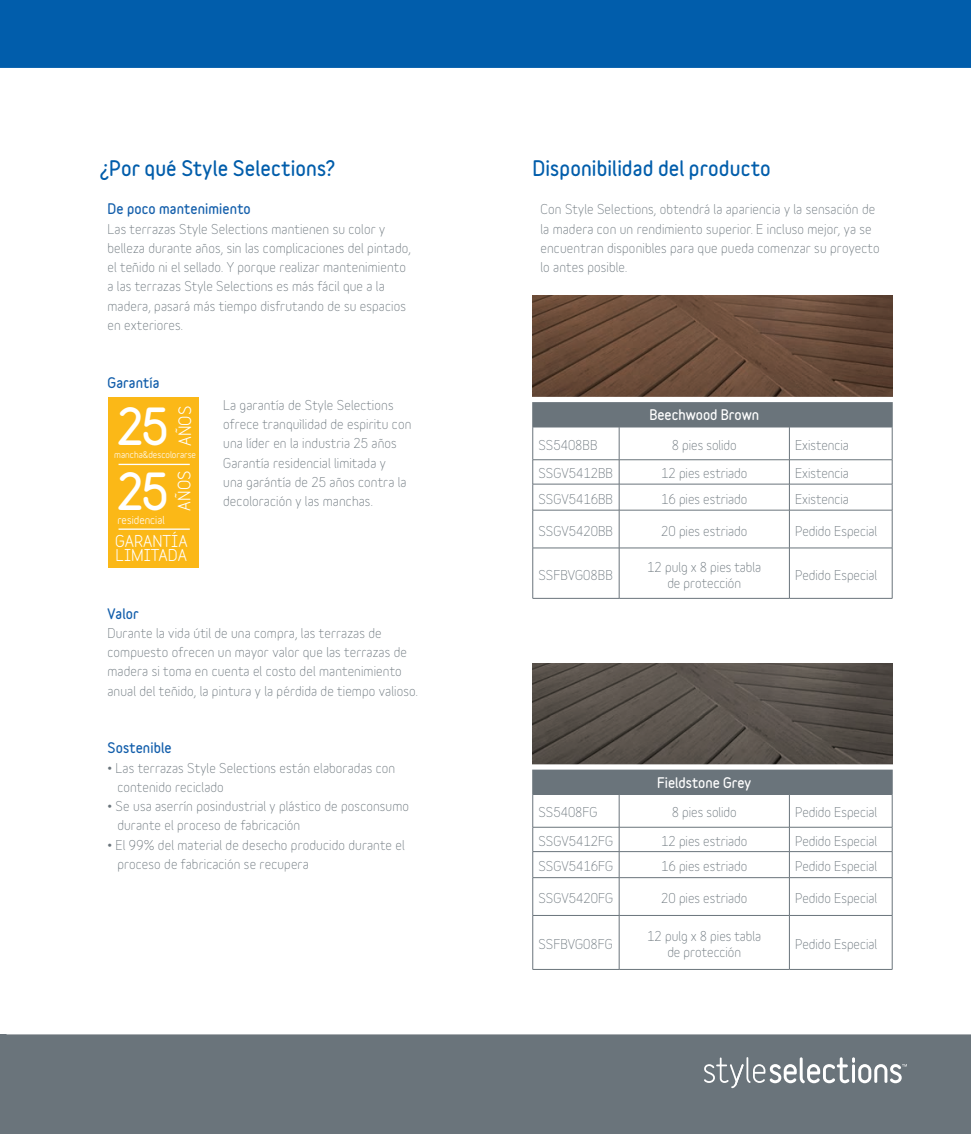
<style>
.page{position:relative;width:971px;height:1134px;background:#fff}
.page>*{position:absolute;margin:0;border:0;box-sizing:border-box;transform-origin:0 0}
.t1{font:900 45.68px "Variable";color:#fff}
.t2{font:900 19.25px "Variable";letter-spacing:.005em;color:#015dab}
.t3{font:700 16.1px "Variable";color:#fff}
.t4{font:700 15.4px/14px "Variable";color:#fff}
.t5{font:13.12px/19.2px "Variable";letter-spacing:.01em;color:#6a747b}
.t6{font:900 13.12px "Variable";letter-spacing:.01em;color:#125eab}
.t7{font:900 13.12px "Variable";color:#fff}
.t8{font:700 10.5px "Variable";color:#fff}
.t9{font:700 8.75px "Variable";color:#fff}
</style>
<div class="page">
<div style="left:0;top:0;width:970px;height:68px;background:#015dab"></div>
<div style="left:0;top:1035px;width:970px;height:99px;background:#6a747b"></div>
<svg style="left:704px;top:1057px;width:202px;height:31px"></svg>
<div style="left:108px;top:397px;width:91px;height:170px;background:#fbb817"></div>
<hr style="left:118px;top:464px;width:72px;height:1px;background:#fff">
<hr style="left:118px;top:529px;width:72px;height:1px;background:#fff">
<img style="left:532px;top:296px;width:360px;height:101px">
<div style="left:532px;top:402px;width:360px;height:25px;background:#6a747b"></div>
<hr style="left:532px;top:427px;width:87px;height:1px;background:#6a747b">
<hr style="left:532px;top:427px;width:1px;height:33px;background:#6a747b">
<hr style="left:619px;top:427px;width:170px;height:1px;background:#6a747b">
<hr style="left:618px;top:427px;width:1px;height:33px;background:#6a747b">
<hr style="left:789px;top:427px;width:103px;height:1px;background:#6a747b">
<hr style="left:788px;top:427px;width:1px;height:33px;background:#6a747b">
<hr style="left:891px;top:427px;width:1px;height:33px;background:#6a747b">
<hr style="left:532px;top:459px;width:87px;height:1px;background:#6a747b">
<hr style="left:619px;top:459px;width:170px;height:1px;background:#6a747b">
<hr style="left:789px;top:459px;width:103px;height:1px;background:#6a747b">
<hr style="left:532px;top:484px;width:87px;height:1px;background:#6a747b">
<svg style="left:532px;top:460px;width:1px;height:50px"></svg>
<hr style="left:619px;top:484px;width:170px;height:1px;background:#6a747b">
<svg style="left:618px;top:460px;width:1px;height:50px"></svg>
<hr style="left:789px;top:484px;width:103px;height:1px;background:#6a747b">
<svg style="left:788px;top:460px;width:1px;height:50px"></svg>
<svg style="left:891px;top:460px;width:1px;height:50px"></svg>
<hr style="left:532px;top:510px;width:87px;height:1px;background:#6a747b">
<hr style="left:532px;top:510px;width:1px;height:38px;background:#6a747b">
<hr style="left:619px;top:510px;width:170px;height:1px;background:#6a747b">
<hr style="left:618px;top:510px;width:1px;height:38px;background:#6a747b">
<hr style="left:789px;top:510px;width:103px;height:1px;background:#6a747b">
<hr style="left:788px;top:510px;width:1px;height:38px;background:#6a747b">
<hr style="left:891px;top:510px;width:1px;height:38px;background:#6a747b">
<hr style="left:532px;top:548px;width:87px;height:1px;background:#6a747b">
<hr style="left:532px;top:548px;width:1px;height:50px;background:#6a747b">
<hr style="left:619px;top:548px;width:170px;height:1px;background:#6a747b">
<hr style="left:618px;top:548px;width:1px;height:50px;background:#6a747b">
<hr style="left:789px;top:548px;width:103px;height:1px;background:#6a747b">
<hr style="left:788px;top:548px;width:1px;height:50px;background:#6a747b">
<hr style="left:891px;top:548px;width:1px;height:50px;background:#6a747b">
<hr style="left:532px;top:598px;width:87px;height:1px;background:#6a747b">
<hr style="left:619px;top:598px;width:170px;height:1px;background:#6a747b">
<hr style="left:789px;top:598px;width:103px;height:1px;background:#6a747b">
<img style="left:532px;top:663px;width:360px;height:101px">
<div style="left:532px;top:770px;width:360px;height:24px;background:#6a747b"></div>
<hr style="left:532px;top:794px;width:87px;height:1px;background:#6a747b">
<hr style="left:532px;top:795px;width:1px;height:32px;background:#6a747b">
<hr style="left:619px;top:794px;width:170px;height:1px;background:#6a747b">
<hr style="left:618px;top:795px;width:1px;height:32px;background:#6a747b">
<hr style="left:789px;top:794px;width:103px;height:1px;background:#6a747b">
<hr style="left:788px;top:795px;width:1px;height:32px;background:#6a747b">
<hr style="left:891px;top:795px;width:1px;height:32px;background:#6a747b">
<hr style="left:532px;top:827px;width:87px;height:1px;background:#6a747b">
<hr style="left:619px;top:827px;width:170px;height:1px;background:#6a747b">
<hr style="left:789px;top:827px;width:103px;height:1px;background:#6a747b">
<hr style="left:532px;top:851px;width:87px;height:1px;background:#6a747b">
<svg style="left:532px;top:827px;width:1px;height:50px"></svg>
<hr style="left:619px;top:851px;width:170px;height:1px;background:#6a747b">
<svg style="left:618px;top:827px;width:1px;height:50px"></svg>
<hr style="left:789px;top:851px;width:103px;height:1px;background:#6a747b">
<svg style="left:788px;top:827px;width:1px;height:50px"></svg>
<svg style="left:891px;top:827px;width:1px;height:50px"></svg>
<hr style="left:532px;top:877px;width:87px;height:1px;background:#6a747b">
<hr style="left:532px;top:878px;width:1px;height:37px;background:#6a747b">
<hr style="left:619px;top:877px;width:170px;height:1px;background:#6a747b">
<hr style="left:618px;top:878px;width:1px;height:37px;background:#6a747b">
<hr style="left:789px;top:877px;width:103px;height:1px;background:#6a747b">
<hr style="left:788px;top:878px;width:1px;height:37px;background:#6a747b">
<hr style="left:891px;top:878px;width:1px;height:37px;background:#6a747b">
<hr style="left:532px;top:915px;width:87px;height:1px;background:#6a747b">
<hr style="left:532px;top:916px;width:1px;height:53px;background:#6a747b">
<hr style="left:619px;top:915px;width:170px;height:1px;background:#6a747b">
<hr style="left:618px;top:916px;width:1px;height:53px;background:#6a747b">
<hr style="left:789px;top:915px;width:103px;height:1px;background:#6a747b">
<hr style="left:788px;top:916px;width:1px;height:53px;background:#6a747b">
<hr style="left:891px;top:916px;width:1px;height:53px;background:#6a747b">
<hr style="left:532px;top:969px;width:87px;height:1px;background:#6a747b">
<hr style="left:619px;top:969px;width:170px;height:1px;background:#6a747b">
<hr style="left:789px;top:969px;width:103px;height:1px;background:#6a747b">
<h2 class="t2" style="left:100px;top:156px;width:237px">¿Por qué Style Selections?</h2>
<p class="t6" style="left:107px;top:201px;width:145px">De poco mantenimiento</p>
<p class="t5" style="left:107px;top:219px;width:305px">Las terrazas Style Selections mantienen su color y belleza durante años, sin las complicaciones del pintado, el teñido ni el sellado. Y porque realizar mantenimiento a las terrazas Style Selections es más fácil que a la madera, pasará más tiempo disfrutando de su espacios en exteriores.</p>
<p class="t6" style="left:107px;top:374px;width:53px">Garantía</p>
<h2 class="t2" style="left:532px;top:156px;width:239px">Disponibilidad del producto</h2>
<p class="t5" style="left:540px;top:200px;width:340px">Con Style Selections, obtendrá la apariencia y la sensación de la madera con un rendimiento superior. E incluso mejor, ya se encuentran disponibles para que pueda comenzar su proyecto lo antes posible.</p>
<h1 class="t1" style="left:117px;top:397px;width:54px">25</h1>
<p class="t3" style="left:175px;top:446px;width:41px;rotate:-90deg">AÑOS</p>
<h1 class="t1" style="left:117px;top:462px;width:54px">25</h1>
<p class="t8" style="left:117px;top:513px;width:49px">residencial</p>
<p class="t9" style="left:114px;top:449px;width:83px">mancha&amp;descolorarse</p>
<p class="t3" style="left:174px;top:511px;width:41px;rotate:-90deg">AÑOS</p>
<p class="t4" style="left:115px;top:534px;width:72px">Garantía limitada</p>
<p class="t5" style="left:223px;top:395px;width:190px">La garantía de Style Selections ofrece tranquìlidad de espiritu con una líder en la industria 25 años<br>Garantía residencial limitada y<br>una garántía de 25 años contra la decoloración y las manchas.</p>
<p class="t7" style="left:649px;top:406px;width:111px">Beechwood Brown</p>
<p class="t5" style="left:538px;top:435px;width:61px">SS5408BB</p>
<p class="t5" style="left:671px;top:435px;width:67px">8 pies solido</p>
<p class="t5" style="left:794px;top:435px;width:55px">Existencia</p>
<p class="t5" style="left:538px;top:464px;width:76px">SSGV5412BB</p>
<p class="t5" style="left:661px;top:464px;width:87px">12 pies estriado</p>
<p class="t5" style="left:794px;top:464px;width:55px">Existencia</p>
<p class="t5" style="left:538px;top:489px;width:76px">SSGV5416BB</p>
<p class="t5" style="left:661px;top:489px;width:87px">16 pies estriado</p>
<p class="t5" style="left:794px;top:489px;width:55px">Existencia</p>
<p class="t5" style="left:538px;top:521px;width:76px">SSGV5420BB</p>
<p class="t5" style="left:661px;top:521px;width:87px">20 pies estriado</p>
<p class="t5" style="left:794px;top:521px;width:83px">Pedido Especial</p>
<p class="t5" style="left:538px;top:565px;width:76px">SSFBVG08BB</p>
<p class="t5" style="left:647px;top:559px;width:115px;line-height:15.8px;text-align:center">12 pulg x 8 pies tabla de protección</p>
<p class="t5" style="left:794px;top:565px;width:83px">Pedido Especial</p>
<p class="t6" style="left:107px;top:605px;width:33px">Valor</p>
<p class="t5" style="left:107px;top:623px;width:312px">Durante la vida útil de una compra, las terrazas de compuesto ofrecen un mayor valor que las terrazas de madera si toma en cuenta el costo del mantenimiento anual del teñido, la pintura y la pérdida de tiempo valioso.</p>
<p class="t6" style="left:107px;top:740px;width:66px">Sostenible</p>
<p class="t5" style="left:117px;top:758px;width:279px;text-indent:-10px">• Las terrazas Style Selections están elaboradas con contenido reciclado</p>
<p class="t5" style="left:117px;top:796px;width:293px;text-indent:-10px">• Se usa aserrín posindustrial y plástico de posconsumo durante el proceso de fabricación</p>
<p class="t5" style="left:117px;top:835px;width:289px;text-indent:-10px">• El 99% del material de desecho producido durante el proceso de fabricación se recupera</p>
<p class="t7" style="left:657px;top:774px;width:95px">Fieldstone Grey</p>
<p class="t5" style="left:538px;top:803px;width:61px">SS5408FG</p>
<p class="t5" style="left:671px;top:803px;width:67px">8 pies solido</p>
<p class="t5" style="left:794px;top:803px;width:83px">Pedido Especial</p>
<p class="t5" style="left:538px;top:831px;width:76px">SSGV5412FG</p>
<p class="t5" style="left:661px;top:831px;width:87px">12 pies estriado</p>
<p class="t5" style="left:794px;top:831px;width:83px">Pedido Especial</p>
<p class="t5" style="left:538px;top:856px;width:76px">SSGV5416FG</p>
<p class="t5" style="left:661px;top:856px;width:87px">16 pies estriado</p>
<p class="t5" style="left:794px;top:856px;width:83px">Pedido Especial</p>
<p class="t5" style="left:538px;top:888px;width:76px">SSGV5420FG</p>
<p class="t5" style="left:661px;top:888px;width:87px">20 pies estriado</p>
<p class="t5" style="left:794px;top:888px;width:83px">Pedido Especial</p>
<p class="t5" style="left:538px;top:934px;width:76px">SSFBVG08FG</p>
<p class="t5" style="left:647px;top:928px;width:115px;line-height:15.8px;text-align:center">12 pulg x 8 pies tabla de protección</p>
<p class="t5" style="left:794px;top:934px;width:83px">Pedido Especial</p>
</div>
